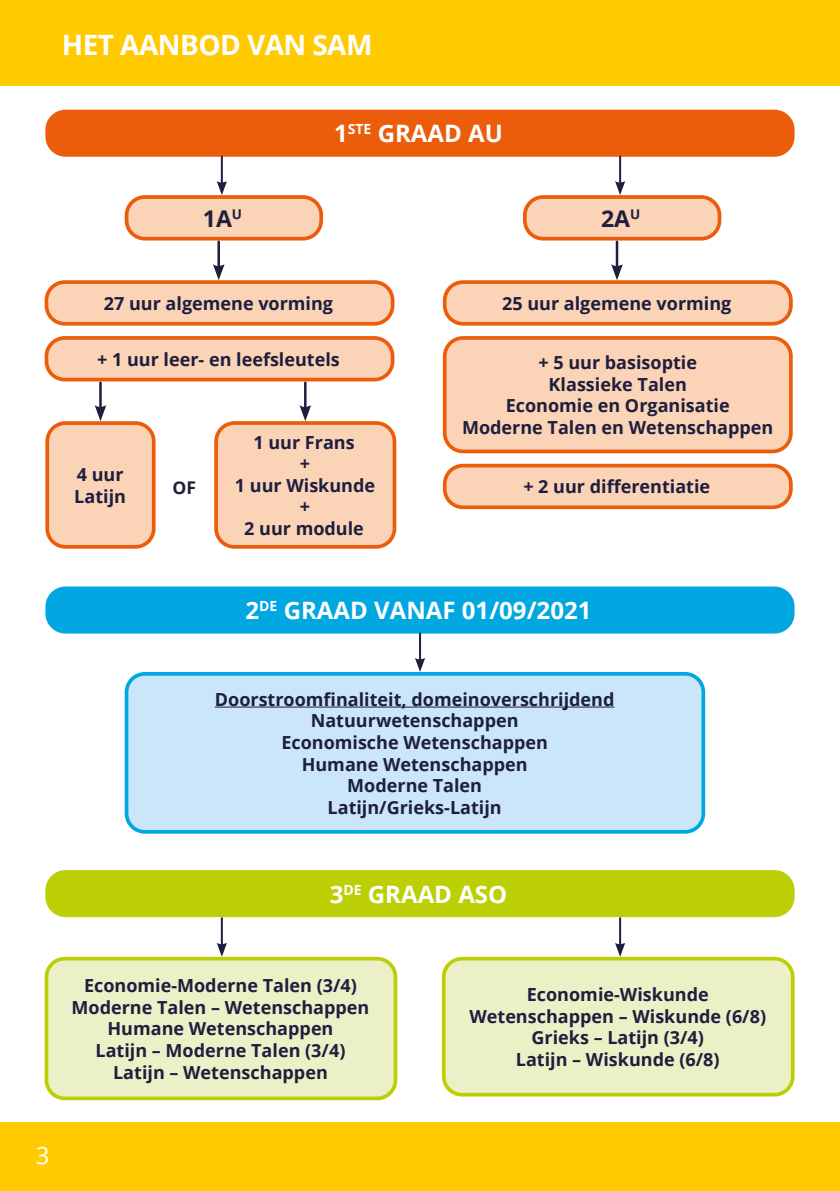
<style>
.page{position:relative;width:840px;height:1191px;background:#fff}
.page>*{position:absolute;margin:0;border:0;box-sizing:border-box;transform-origin:0 0}
.t1{font:700 28px "Open Sans";letter-spacing:-.02em;color:#fff}
.t2{font:700 24px "Open Sans";color:#fff}
.t3{font:24px "Open Sans";color:#fff}
.t4{font:700 23px "Open Sans";color:#1e1e3e}
.t5{font:700 18px/21.6px "Open Sans";color:#1e1e3e;text-align:center}
.t6{font:700 17.6px "Open Sans";color:#1e1e3e}
</style>
<div class="page">
<div style="left:0;top:1123px;width:839px;height:68px;background:#ffca00"></div>
<div style="left:47px;top:111px;width:745px;height:44px;background:#eb5d0b;border-radius:18px"></div>
<div style="left:45px;top:110px;width:749px;height:47px;border:4px solid #eb5d0b;border-radius:18px"></div>
<div style="left:126px;top:197px;width:195px;height:42px;background:#fbd3b6;border-radius:18px"></div>
<div style="left:125px;top:195px;width:198px;height:45px;border:4px solid #eb5d0b;border-radius:18px"></div>
<hr style="left:221px;top:156px;width:2px;height:28px;background:#1e1e3e">
<svg style="left:217px;top:181px;width:10px;height:14px"></svg>
<div style="left:47px;top:423px;width:107px;height:124px;background:#fbd3b6;border-radius:18px"></div>
<div style="left:45px;top:421px;width:110px;height:128px;border:4px solid #eb5d0b;border-radius:18px"></div>
<div style="left:46px;top:282px;width:346px;height:42px;background:#fbd3b6;border-radius:18px"></div>
<div style="left:45px;top:280px;width:349px;height:45px;border:4px solid #eb5d0b;border-radius:18px"></div>
<div style="left:46px;top:338px;width:346px;height:41px;background:#fbd3b6;border-radius:18px"></div>
<div style="left:45px;top:336px;width:349px;height:45px;border:4px solid #eb5d0b;border-radius:18px"></div>
<hr style="left:217px;top:242px;width:3px;height:26px;background:#1e1e3e">
<svg style="left:213px;top:264px;width:11px;height:16px"></svg>
<div style="left:216px;top:423px;width:178px;height:124px;background:#fbd3b6;border-radius:18px"></div>
<div style="left:214px;top:421px;width:182px;height:128px;border:4px solid #eb5d0b;border-radius:18px"></div>
<div style="left:0;top:0;width:839px;height:85px;background:#ffca00"></div>
<hr style="left:99px;top:383px;width:3px;height:26px;background:#1e1e3e">
<svg style="left:95px;top:405px;width:11px;height:16px"></svg>
<hr style="left:304px;top:383px;width:2px;height:26px;background:#1e1e3e">
<svg style="left:299px;top:405px;width:12px;height:16px"></svg>
<div style="left:524px;top:197px;width:195px;height:42px;background:#fbd3b6;border-radius:18px"></div>
<div style="left:522px;top:195px;width:199px;height:45px;border:4px solid #eb5d0b;border-radius:18px"></div>
<hr style="left:618px;top:156px;width:2px;height:28px;background:#1e1e3e">
<svg style="left:615px;top:181px;width:10px;height:14px"></svg>
<div style="left:444px;top:282px;width:346px;height:42px;background:#fbd3b6;border-radius:18px"></div>
<div style="left:442px;top:280px;width:350px;height:45px;border:4px solid #eb5d0b;border-radius:18px"></div>
<div style="left:444px;top:338px;width:346px;height:113px;background:#fbd3b6;border-radius:18px"></div>
<div style="left:442px;top:336px;width:350px;height:117px;border:4px solid #eb5d0b;border-radius:18px"></div>
<hr style="left:615px;top:242px;width:3px;height:26px;background:#1e1e3e">
<svg style="left:611px;top:264px;width:11px;height:16px"></svg>
<div style="left:444px;top:465px;width:346px;height:42px;background:#fbd3b6;border-radius:18px"></div>
<div style="left:442px;top:464px;width:350px;height:45px;border:4px solid #eb5d0b;border-radius:18px"></div>
<div style="left:47px;top:588px;width:745px;height:44px;background:#00a7e0;border-radius:18px"></div>
<div style="left:45px;top:586px;width:749px;height:47px;border:4px solid #00a7e0;border-radius:18px"></div>
<div style="left:126px;top:674px;width:577px;height:158px;background:#cae6f8;border-radius:18px"></div>
<hr style="left:215px;top:706px;width:399px;height:1px;background:#1e1e3e">
<div style="left:125px;top:672px;width:579px;height:161px;border:4px solid #00a7e0;border-radius:18px"></div>
<hr style="left:419px;top:633px;width:2px;height:28px;background:#1e1e3e">
<svg style="left:415px;top:658px;width:10px;height:14px"></svg>
<div style="left:47px;top:872px;width:745px;height:43px;background:#bccf05;border-radius:18px"></div>
<div style="left:45px;top:870px;width:749px;height:47px;border:4px solid #bccf05;border-radius:18px"></div>
<div style="left:46px;top:958px;width:349px;height:140px;background:#ecf0c7;border-radius:18px"></div>
<div style="left:45px;top:956px;width:352px;height:144px;border:4px solid #bccf05;border-radius:18px"></div>
<hr style="left:221px;top:918px;width:2px;height:28px;background:#1e1e3e">
<svg style="left:217px;top:942px;width:10px;height:14px"></svg>
<div style="left:443px;top:958px;width:349px;height:136px;background:#ecf0c7;border-radius:18px"></div>
<div style="left:441px;top:956px;width:353px;height:140px;border:4px solid #bccf05;border-radius:18px"></div>
<hr style="left:618px;top:918px;width:2px;height:28px;background:#1e1e3e">
<svg style="left:615px;top:942px;width:10px;height:14px"></svg>
<h1 class="t1" style="left:62px;top:26px;width:312px">HET AANBOD VAN SAM</h1>
<p class="t4" style="left:203px;top:202px;width:41px">1A<sup>U</sup></p>
<h2 class="t2" style="left:334px;top:117px;width:170px">1<sup>STE</sup> GRAAD AU</h2>
<p class="t4" style="left:600px;top:202px;width:41px">2A<sup>U</sup></p>
<p class="t5" style="left:104px;top:292px;width:231px">27 uur algemene vorming</p>
<p class="t5" style="left:97px;top:348px;width:244px">+ 1 uur leer- en leefsleutels</p>
<p class="t5" style="left:74px;top:463px;width:53px;text-align:left">4 uur<br>Latijn</p>
<p class="t6" style="left:172px;top:475px;width:25px">OF</p>
<p class="t5" style="left:235px;top:431px;width:142px">1 uur Frans<br>+<br>1 uur Wiskunde +<br>2 uur module</p>
<p class="t5" style="left:502px;top:292px;width:231px">25 uur algemene vorming</p>
<p class="t5" style="left:462px;top:351px;width:313px">+ 5 uur basisoptie<br>Klassieke Talen<br>Economie en Organisatie<br>Moderne Talen en Wetenschappen</p>
<p class="t5" style="left:523px;top:475px;width:188px">+ 2 uur differentiatie</p>
<h2 class="t2" style="left:245px;top:593px;width:347px">2<sup>DE</sup> GRAAD VANAF 01/09/2021</h2>
<p class="t5" style="left:215px;top:688px;width:401px">Doorstroomfinaliteit, domeinoverschrijdend<br>Natuurwetenschappen<br>Economische Wetenschappen<br>Humane Wetenschappen<br>Moderne Talen<br>Latijn/Grieks-Latijn</p>
<h2 class="t2" style="left:329px;top:877px;width:179px">3<sup>DE</sup> GRAAD ASO</h2>
<p class="t5" style="left:71px;top:974px;width:299px">Economie-Moderne Talen (3/4)<br>Moderne Talen – Wetenschappen<br>Humane Wetenschappen<br>Latijn – Moderne Talen (3/4)<br>Latijn – Wetenschappen</p>
<p class="t5" style="left:469px;top:983px;width:298px">Economie-Wiskunde<br>Wetenschappen – Wiskunde (6/8)<br>Grieks – Latijn (3/4)<br>Latijn – Wiskunde (6/8)</p>
<h2 class="t3" style="left:36px;top:1138px;width:15px">3</h2>
</div>
